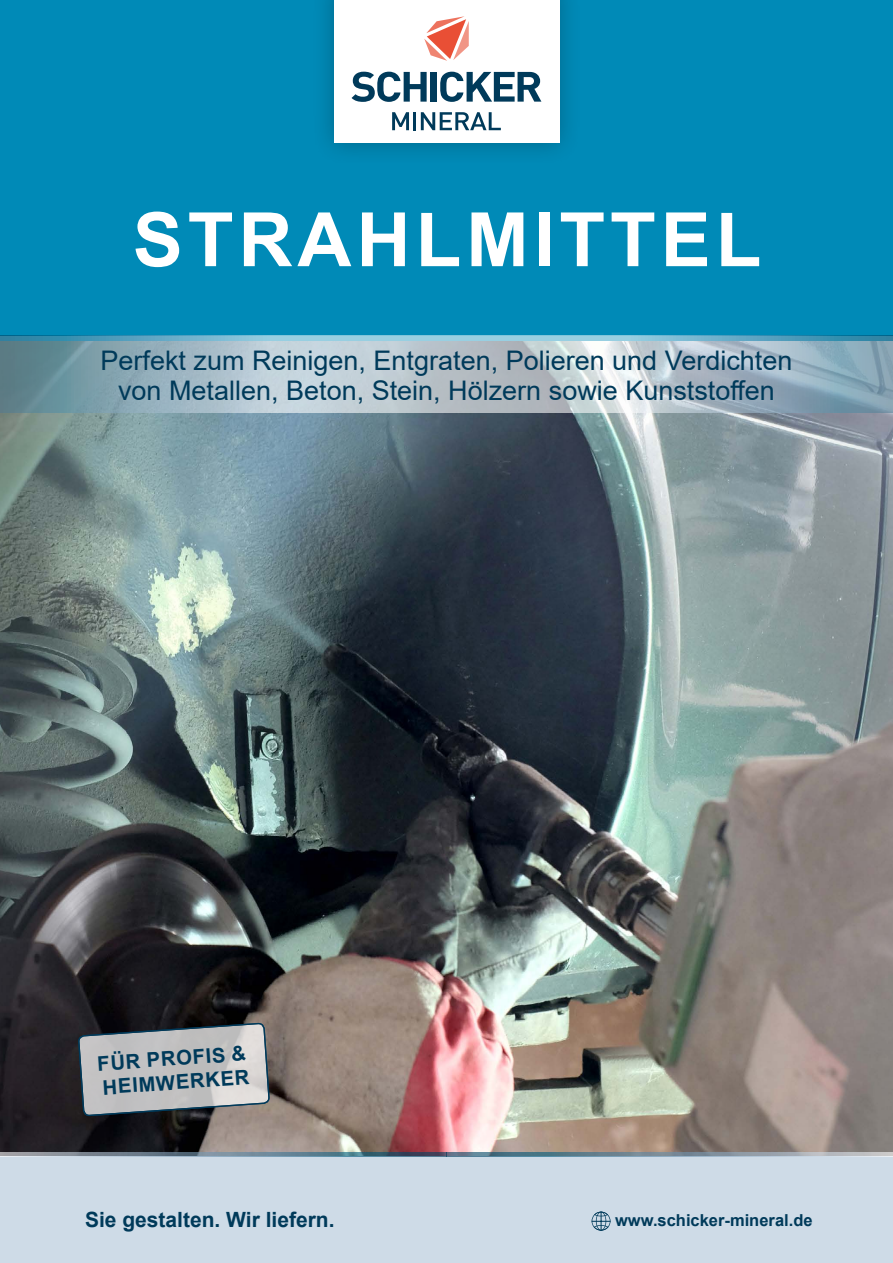
<style>
.page{position:relative;width:893px;height:1263px;background:#fff}
.page>*{position:absolute;margin:0;border:0;box-sizing:border-box;transform-origin:0 0}
.t1{font:700 75px "Arial";letter-spacing:.065em;color:#fff}
.t2{font:27px/30px "Arial";color:#003a5a;text-align:center}
.t3{font:700 21px "Arial";color:#003a5a}
.t4{font:700 20.25px/24.3px "Arial";color:#003a5a}
.t5{font:700 16.5px "Arial";color:#003a5a}
</style>
<div class="page">
<img style="left:0;top:412px;width:893px;height:740px">
<div style="left:0;top:0;width:893px;height:340px;background:#008ab7"></div>
<div style="left:0;top:1157px;width:893px;height:106px;background:#cedbe7"></div>
<svg style="left:0;top:1152px;width:446px;height:5px;background:#6f8494"></svg>
<svg style="left:446px;top:1152px;width:447px;height:5px;background:#8297a4"></svg>
<svg style="left:592px;top:1212px;width:18px;height:19px"></svg>
<svg style="left:78px;top:1023px;width:191px;height:126px;background:#8d8c8d"></svg>
<div style="left:311px;top:0;width:271px;height:166px;background:#000;opacity:.25"></div>
<div style="left:334px;top:0;width:225px;height:143px;background:#fff"></div>
<svg style="left:424px;top:16px;width:45px;height:45px"></svg>
<svg style="left:352px;top:72px;width:75px;height:30px"></svg>
<div style="left:431px;top:72px;width:6px;height:30px;background:#003a5a"></div>
<svg style="left:440px;top:72px;width:101px;height:30px"></svg>
<svg style="left:392px;top:112px;width:17px;height:18px"></svg>
<hr style="left:413px;top:112px;width:3px;height:18px;background:#003a5a">
<svg style="left:421px;top:112px;width:80px;height:18px"></svg>
<svg style="left:0;top:336px;width:893px;height:76px;background:#a4bac4"></svg>
<h1 class="t1" style="left:133px;top:187px;width:630px">STRAHLMITTEL</h1>
<p class="t2" style="left:100px;top:346px;width:693px">Perfekt zum Reinigen, Entgraten, Polieren und Verdichten von Metallen, Beton, Stein, Hölzern sowie Kunststoffen</p>
<p class="t4" style="left:97px;top:1051px;width:152px;rotate:-4deg">FÜR PROFIS &amp;<br>HEIMWERKER</p>
<p class="t3" style="left:85px;top:1205px;width:251px">Sie gestalten. Wir liefern.</p>
<p class="t5" style="left:615px;top:1209px;width:199px">www.schicker-mineral.de</p>
</div>
